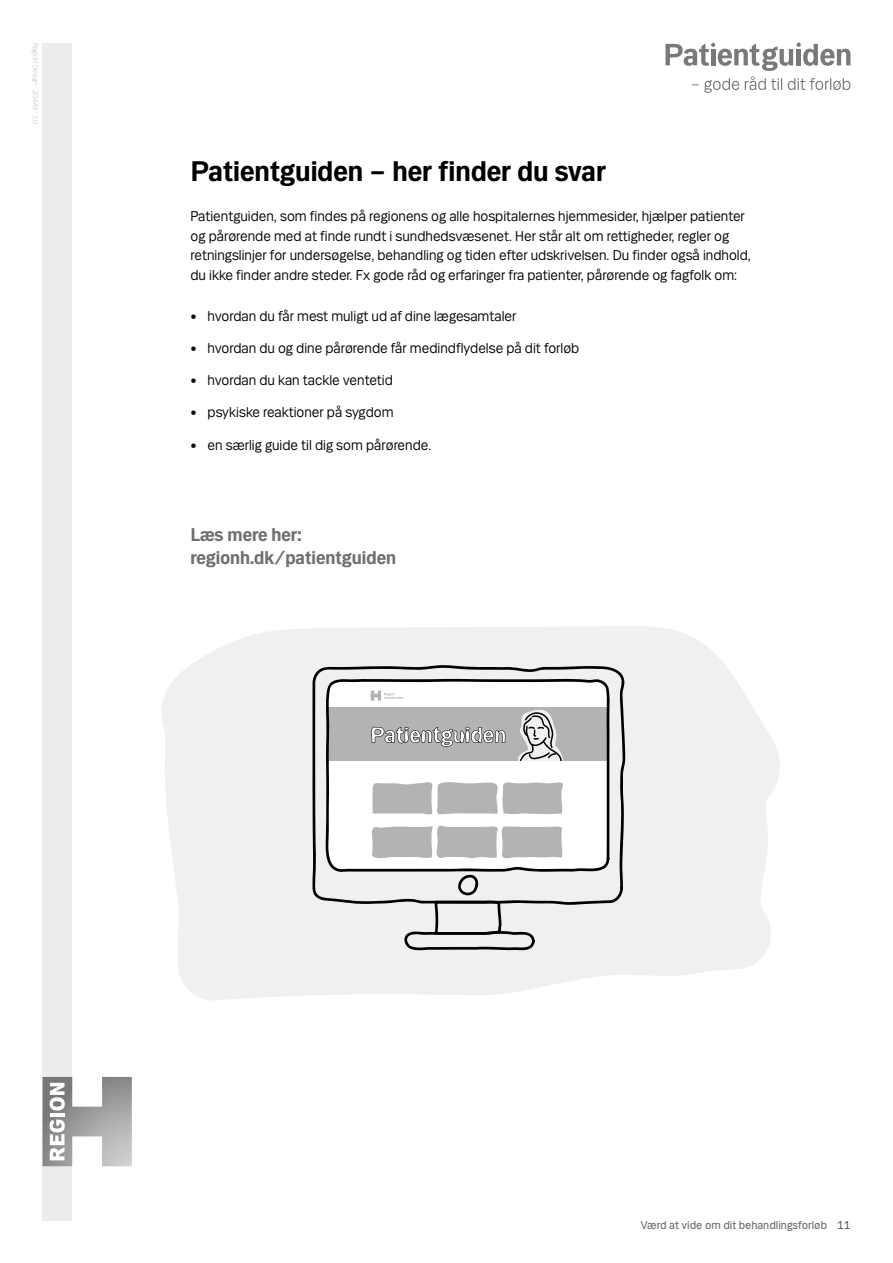
<style>
.page{position:relative;width:893px;height:1263px;background:#fff}
.page>*{position:absolute;margin:0;border:0;box-sizing:border-box;transform-origin:0 0}
.Overskrift_2{font:700 30px "Mari";color:#000}
.brød{font:700 19.5px/22.5px "Mari";color:#706f6f}
.brød-2{font:15px/19.5px "Mari";color:#000}
.Bullets{font:15px "Mari";color:#000}
.t1{font:12px "Mari";color:#706f6f}
.t2{font:300 7.5px "Mari";color:#c1c0c0}
.s1{color:#3c3c3b}
</style>
<div class="page">
<div style="left:43px;top:43px;width:29px;height:1177px;background:#ededed"></div>
<svg style="left:43px;top:1077px;width:89px;height:89px"></svg>
<svg style="left:665px;top:43px;width:185px;height:50px"></svg>
<svg style="left:161px;top:626px;width:619px;height:374px;fill:#f0f0f0"></svg>
<svg style="left:312px;top:665px;width:313px;height:240px;fill:#f0f0f0"></svg>
<div style="left:324px;top:676px;width:285px;height:198px;background:#f0f0f0"></div>
<svg style="left:404px;top:875px;width:131px;height:76px"></svg>
<svg style="left:326px;top:678px;width:284px;height:194px"></svg>
<svg style="left:370px;top:690px;width:33px;height:11px"></svg>
<p class="t2" style="left:40px;top:43px;width:83px;rotate:90deg">RegioH Design . 20449 . 1.0</p>
<h2 class="Overskrift_2" style="left:191px;top:153px;width:417px">Patientguiden – her finder du svar</h2>
<p class="brød-2" style="left:191px;top:206px;width:562px">Patientguiden, som findes på regionens og alle hospitalernes hjemmesider, hjælper patienter og pårørende med at finde rundt i sundhedsvæsenet. Her står alt om rettigheder, regler og retningslinjer for undersøgelse, behandling og tiden efter udskrivelsen. Du finder også indhold, du ikke finder andre steder. Fx gode råd og erfaringer fra patienter, pårørende og fagfolk om:</p>
<p class="Bullets" style="left:191px;top:306px;width:327px">• hvordan du får mest muligt ud af dine lægesamtaler</p>
<p class="Bullets" style="left:191px;top:339px;width:390px">• hvordan du og dine pårørende får medindflydelse på dit forløb</p>
<p class="Bullets" style="left:191px;top:371px;width:204px">• hvordan du kan tackle ventetid</p>
<p class="Bullets" style="left:191px;top:403px;width:205px">• psykiske reaktioner på sygdom</p>
<p class="Bullets" style="left:191px;top:436px;width:242px">• en særlig guide til dig som pårørende.</p>
<p class="brød" style="left:191px;top:523px;width:207px">Læs mere her: regionh.dk/patientguiden</p>
<p class="t1" style="left:641px;top:1218px;width:211px">Værd at vide om dit behandlingsforløb <span class="s1">11</span></p>
</div>
